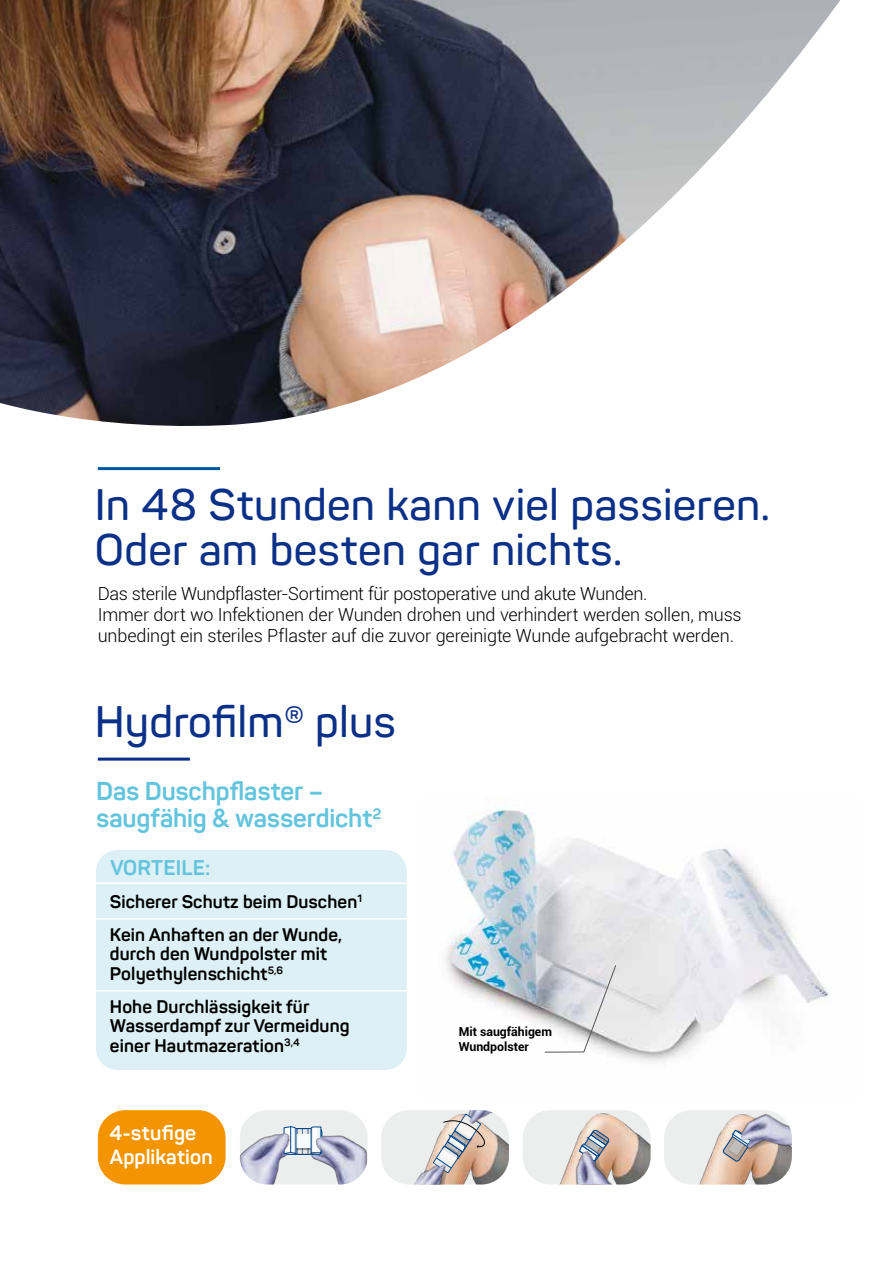
<style>
.page{position:relative;width:893px;height:1263px;background:#fff}
.page>*{position:absolute;margin:0;border:0;box-sizing:border-box;transform-origin:0 0}
.t1{font:600 43.5px/45px "Panton";letter-spacing:-.01em;color:#0b3087}
.t2{font:700 25.5px/27px "Panton";letter-spacing:-.005em;color:#62c4dd}
.t3{font:700 21px "Panton";letter-spacing:.01em;color:#62c4dd}
.t4{font:700 20.4px/24.5px "Panton";letter-spacing:.01em;color:#fff}
.t5{font:300 18px/21px "Roboto";letter-spacing:-.015em;color:#000}
.t6{font:700 18px/19.6px "Panton";letter-spacing:.01em;color:#000}
.t7{font:700 12.3px/14.7px "Roboto";color:#000}
</style>
<div class="page">
<img style="left:446px;top:808px;width:383px;height:254px">
<img style="left:0;top:0;width:840px;height:426px">
<hr style="left:98px;top:467px;width:122px;height:3px;background:#0057a3">
<div style="left:98px;top:1110px;width:128px;height:74px;background:#f39400;border-radius:28px"></div>
<svg style="left:240px;top:1110px;width:128px;height:74px;background:#d2d5df"></svg>
<img style="left:381px;top:1110px;width:128px;height:74px">
<img style="left:523px;top:1110px;width:128px;height:74px">
<svg style="left:664px;top:1110px;width:128px;height:74px;background:#d5cdc9"></svg>
<hr style="left:98px;top:758px;width:92px;height:3px;background:#0b3087">
<svg style="left:544px;top:964px;width:73px;height:89px;background:#d6d7da"></svg>
<div style="left:96px;top:850px;width:311px;height:220px;background:#dcf0f6;border-radius:21px"></div>
<hr style="left:90px;top:918px;width:334px;height:1px;background:#fff">
<hr style="left:90px;top:882px;width:334px;height:2px;background:#fff">
<hr style="left:90px;top:990px;width:334px;height:1px;background:#fff">
<h1 class="t1" style="left:95px;top:482px;width:677px">In 48 Stunden kann viel passieren.<br>Oder am besten gar nichts.</h1>
<p class="t5" style="left:98px;top:582px;width:645px">Das sterile Wundpflaster-Sortiment für postoperative und akute Wunden.<br>Immer dort wo Infektionen der Wunden drohen und verhindert werden sollen, muss unbedingt ein steriles Pflaster auf die zuvor gereinigte Wunde aufgebracht werden.</p>
<h1 class="t1" style="left:95px;top:699px;width:303px">Hydrofilm® plus</h1>
<h2 class="t2" style="left:96px;top:777px;width:287px">Das Duschpflaster – saugfähig &amp; wasserdicht<sup>2</sup></h2>
<p class="t3" style="left:110px;top:854px;width:102px">VORTEILE:</p>
<p class="t6" style="left:110px;top:885px;width:254px;line-height:33px">Sicherer Schutz beim Duschen<sup>1<br></sup>Kein Anhaften an der Wunde,</p>
<p class="t6" style="left:110px;top:944px;width:219px">durch den Wundpolster mit<br>Polyethylenschicht<sup>5,6</sup></p>
<p class="t6" style="left:110px;top:997px;width:241px">Hohe Durchlässigkeit für<br>Wasserdampf zur Vermeidung einer Hautmazeration<sup>3,4</sup></p>
<p class="t4" style="left:109px;top:1120px;width:105px">4-stufige<br>Applikation</p>
<p class="t7" style="left:459px;top:1024px;width:95px">Mit saugfähigem<br>Wundpolster</p>
</div>
